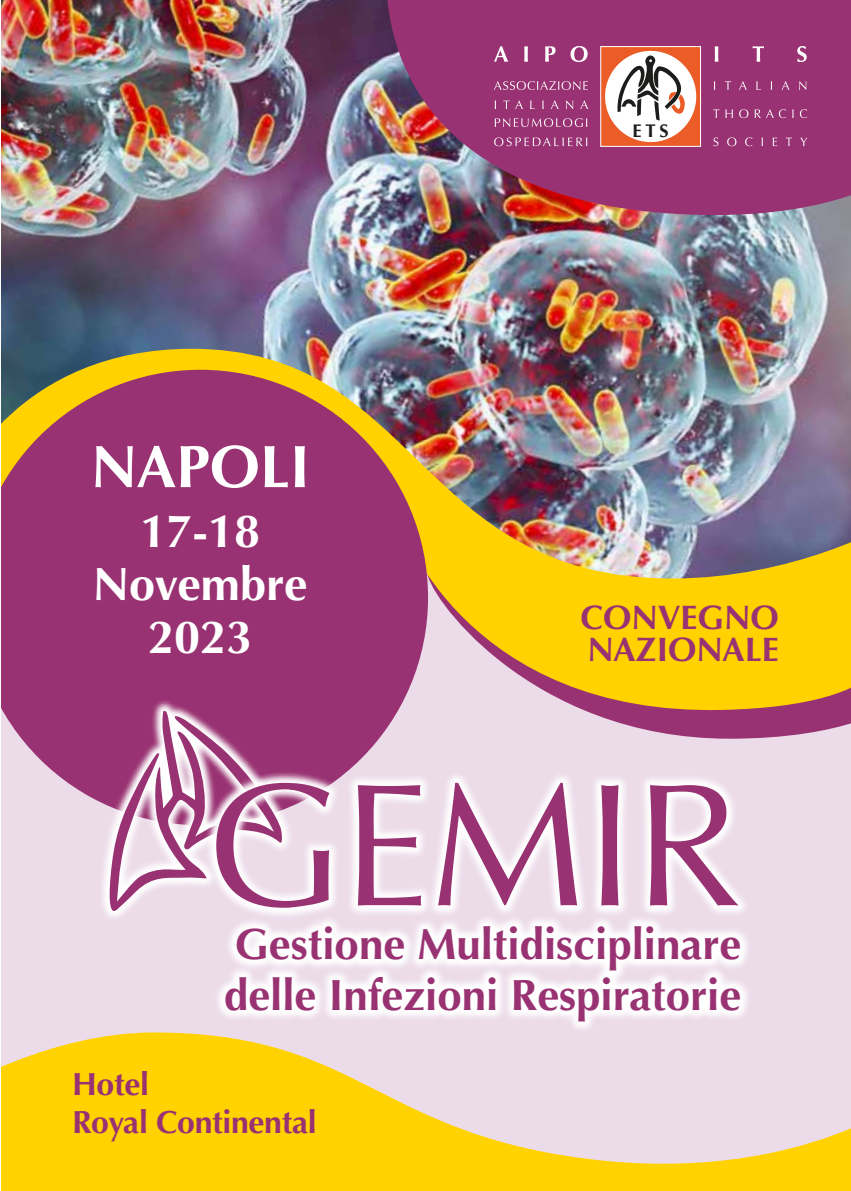
<style>
.page{position:relative;width:851px;height:1191px;background:#fff}
.page>*{position:absolute;margin:0;border:0;box-sizing:border-box;transform-origin:0 0}
.t1{font:175.2px "Optima";color:#993272}
.t2{font:700 60px "Optima";color:#fff}
.t3{font:700 46.8px/53px "Optima";color:#fff;text-align:center}
.t4{font:700 43.8px/50.4px "Optima";color:#993272}
.t5{font:700 34px/32px "Optima";color:#993272}
.t6{font:700 32px/38.4px "Optima";letter-spacing:-.01em;color:#993272}
.t7{font:700 18.4px "Optima";color:#1d1d1b}
</style>
<div class="page">
<div style="left:0;top:298px;width:850px;height:893px;background:#ecdce9"></div>
<img style="left:1px;top:0;width:849px;height:349px">
<svg style="left:1px;top:1032px;width:849px;height:159px;fill:#ffd200"></svg>
<svg style="left:596px;top:715px;width:254px;height:23px;fill:#993272"></svg>
<img style="left:1px;top:349px;width:849px;height:366px">
<svg style="left:1px;top:370px;width:427px;height:431px;fill:#993272"></svg>
<svg style="left:98px;top:699px;width:196px;height:219px;fill:#993272"></svg>
<svg style="left:107px;top:709px;width:175px;height:203px"></svg>
<svg style="left:204px;top:771px;width:541px;height:147px"></svg>
<svg style="left:214px;top:914px;width:534px;height:115px;fill:#fbf8fa"></svg>
<img style="left:386px;top:0;width:464px;height:215px">
<div style="left:600px;top:47px;width:100px;height:99px;background:#eb5c26"></div>
<div style="left:600px;top:46px;width:101px;height:101px;border:1px solid #fff"></div>
<div style="left:605px;top:51px;width:91px;height:91px;background:#fff;border-radius:50%"></div>
<svg style="left:615px;top:55px;width:69px;height:65px"></svg>
<svg style="left:494px;top:46px;width:93px;height:16px"></svg>
<svg style="left:494px;top:137px;width:93px;height:9px"></svg>
<svg style="left:494px;top:118px;width:93px;height:9px"></svg>
<svg style="left:494px;top:100px;width:94px;height:9px"></svg>
<svg style="left:494px;top:81px;width:93px;height:9px"></svg>
<svg style="left:714px;top:46px;width:92px;height:16px"></svg>
<svg style="left:713px;top:137px;width:94px;height:9px"></svg>
<svg style="left:713px;top:109px;width:94px;height:9px"></svg>
<svg style="left:713px;top:81px;width:93px;height:9px"></svg>
<hr style="left:0;top:0;width:1px;height:1191px;background:#fff">
<h2 class="t2" style="left:91px;top:432px;width:220px">NAPOLI</h2>
<p class="t3" style="left:93px;top:505px;width:216px">17-18<br>Novembre<br>2023</p>
<p class="t7" style="left:632px;top:120px;width:37px">ETS</p>
<p class="t5" style="left:580px;top:601px;width:200px">CONVEGNO<br>NAZIONALE</p>
<h1 class="t1" style="left:206px;top:744px;width:537px">GEMIR</h1>
<p class="t4" style="left:224px;top:919px;width:518px">Gestione Multidisciplinare delle Infezioni Respiratorie</p>
<p class="t6" style="left:72px;top:1065px;width:246px">Hotel<br>Royal Continental</p>
</div>
